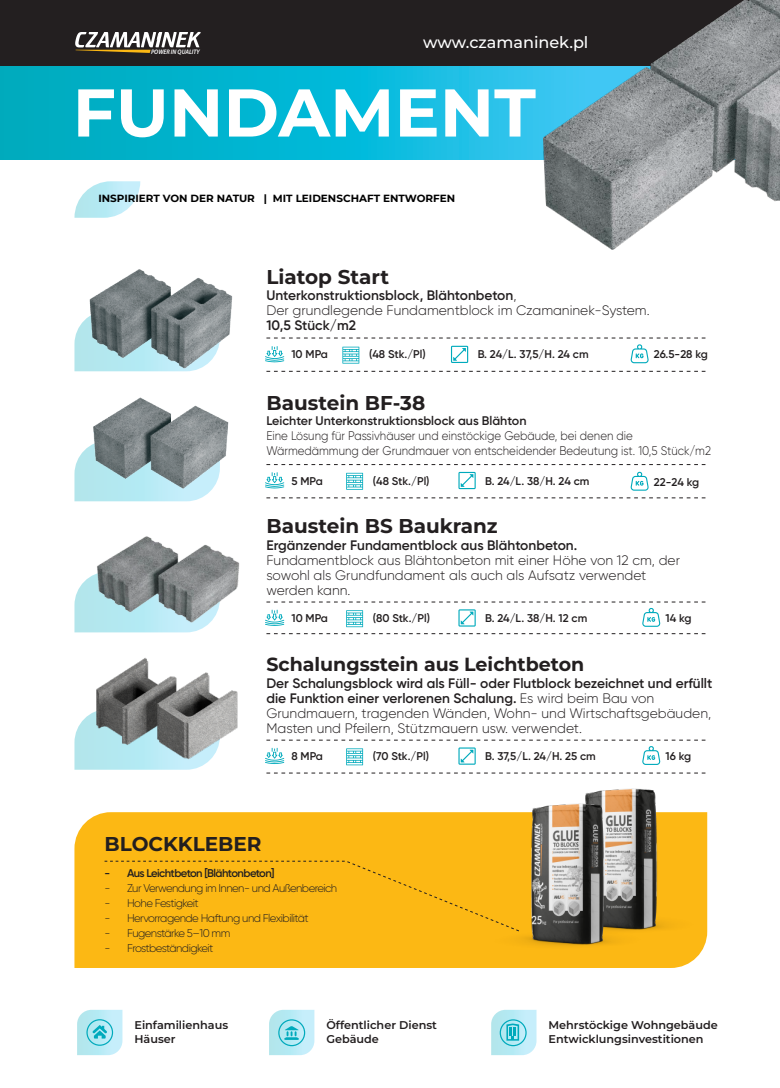
<style>
.page{position:relative;width:780px;height:1088px;background:#fff}
.page>*{position:absolute;margin:0;border:0;box-sizing:border-box;transform-origin:0 0}
.t1{font:700 67.38px "Montserrat";color:#fff}
.t2{font:700 20px "Montserrat";color:#231f20}
.t3{font:700 19px "Montserrat";color:#231f20}
.t4{font:500 16.12px "Montserrat";color:#fff}
.t5{font:300 13.75px/15px "Gilroy";color:#231f20}
.t6{font:600 13.75px "Gilroy";color:#231f20}
.t7{font:300 12.5px/15px "Gilroy";color:#231f20;scale:.91 1}
.t8{font:600 12.5px "Gilroy";color:#231f20}
.t9{font:600 11.25px "Gilroy";letter-spacing:-.015em;color:#231f20}
.t10{font:300 11.25px "Gilroy";letter-spacing:-.05em;color:#231f20}
.t11{font:600 11.25px/13.5px "Montserrat";color:#231f20}
.t12{font:600 11.25px "Gilroy";letter-spacing:-.05em;color:#231f20}
.t13{font:700 10.38px "Montserrat";color:#000001}
.t14{font:italic 600 semi-condensed 6.5px "Myriad Pro";color:#fff}
.s1{font-weight:600}
</style>
<div class="page">
<svg style="left:0;top:65px;width:543px;height:95px"></svg>
<div style="left:0;top:0;width:780px;height:65px;background:#231f20"></div>
<svg style="left:75px;top:32px;width:126px;height:21px"></svg>
<svg style="left:74px;top:181px;width:66px;height:37px"></svg>
<svg style="left:266px;top:371px;width:440px;height:1px"></svg>
<svg style="left:265px;top:338px;width:441px;height:26px"></svg>
<svg style="left:630px;top:471px;width:18px;height:20px"></svg>
<svg style="left:346px;top:473px;width:17px;height:17px"></svg>
<svg style="left:265px;top:472px;width:19px;height:16px"></svg>
<svg style="left:458px;top:472px;width:17px;height:17px"></svg>
<svg style="left:491px;top:1010px;width:45px;height:45px"></svg>
<svg style="left:269px;top:1010px;width:45px;height:45px"></svg>
<svg style="left:77px;top:1010px;width:45px;height:45px"></svg>
<svg style="left:266px;top:464px;width:440px;height:1px"></svg>
<svg style="left:266px;top:498px;width:440px;height:1px"></svg>
<svg style="left:266px;top:633px;width:440px;height:1px"></svg>
<svg style="left:265px;top:602px;width:441px;height:25px"></svg>
<svg style="left:74px;top:323px;width:8px;height:48px"></svg>
<svg style="left:74px;top:448px;width:130px;height:53px"></svg>
<svg style="left:74px;top:578px;width:14px;height:54px"></svg>
<img style="left:82px;top:269px;width:151px;height:103px">
<img style="left:87px;top:397px;width:142px;height:99px">
<img style="left:88px;top:536px;width:152px;height:97px">
<img style="left:543px;top:0;width:237px;height:250px">
<svg style="left:266px;top:773px;width:266px;height:1px"></svg>
<svg style="left:265px;top:740px;width:441px;height:25px"></svg>
<svg style="left:74px;top:714px;width:17px;height:56px"></svg>
<div style="left:74px;top:812px;width:631px;height:156px;background:#fcb814"></div>
<div style="left:104px;top:860px;width:375px;height:72px;background:#fcb814"></div>
<img style="left:532px;top:772px;width:175px;height:172px">
<img style="left:479px;top:785px;width:175px;height:174px">
<img style="left:91px;top:631px;width:149px;height:139px">
<p class="t4" style="left:423px;top:31px;width:167px">www.czamaninek.pl</p>
<p class="t14" style="left:151px;top:48px;width:50px">POWER IN QUALITY</p>
<h1 class="t1" style="left:73px;top:64px;width:464px">FUNDAMENT</h1>
<p class="t13" style="left:98px;top:191px;width:358px">INSPIRIERT VON DER NATUR | MIT LEIDENSCHAFT ENTWORFEN</p>
<h2 class="t2" style="left:266px;top:262px;width:124px">Liatop Start</h2>
<p class="t5" style="left:266px;top:287px;width:385px"><span class="s1">Unterkonstruktionsblock, Blähtonbeton</span>,<br>Der grundlegende Fundamentblock im Czamaninek-System.</p>
<p class="t6" style="left:266px;top:316px;width:91px">10,5 Stück/m2</p>
<p class="t9" style="left:291px;top:347px;width:38px">10 MPa</p>
<p class="t9" style="left:369px;top:347px;width:58px">(48 Stk./Pl)</p>
<p class="t9" style="left:477px;top:347px;width:112px">B. 24/L. 37,5/H. 24 cm</p>
<p class="t9" style="left:654px;top:347px;width:55px">26.5-28 kg</p>
<h2 class="t2" style="left:266px;top:389px;width:160px">Baustein BF-38</h2>
<p class="t8" style="left:266px;top:413px;width:261px">Leichter Unterkonstruktionsblock aus Blähton</p>
<p class="t7" style="left:266px;top:428px;width:490px">Eine Lösung für Passivhäuser und einstöckige Gebäude, bei denen die<br>Wärmedämmung der Grundmauer von entscheidender Bedeutung ist. 10,5 Stück/m2</p>
<p class="t9" style="left:291px;top:474px;width:33px">5 MPa</p>
<p class="t9" style="left:373px;top:474px;width:58px">(48 Stk./Pl)</p>
<p class="t9" style="left:485px;top:474px;width:106px">B. 24/L. 38/H. 24 cm</p>
<p class="t9" style="left:654px;top:475px;width:47px">22-24 kg</p>
<h2 class="t2" style="left:266px;top:512px;width:233px">Baustein BS Baukranz</h2>
<p class="t6" style="left:266px;top:536px;width:312px">Ergänzender Fundamentblock aus Blähtonbeton.</p>
<p class="t5" style="left:266px;top:552px;width:415px">Fundamentblock aus Blähtonbeton mit einer Höhe von 12 cm, der sowohl als Grundfundament als auch als Aufsatz verwendet werden kann.</p>
<p class="t9" style="left:291px;top:611px;width:38px">10 MPa</p>
<p class="t9" style="left:373px;top:611px;width:59px">(80 Stk./Pl)</p>
<p class="t9" style="left:485px;top:611px;width:104px">B. 24/L. 38/H. 12 cm</p>
<p class="t9" style="left:665px;top:611px;width:27px">14 kg</p>
<h3 class="t3" style="left:266px;top:650px;width:319px">Schalungsstein aus Leichtbeton</h3>
<p class="t5" style="left:266px;top:675px;width:447px"><span class="s1">Der Schalungsblock wird als Füll- oder Flutblock bezeichnet und erfüllt die Funktion einer verlorenen Schalung.</span> Es wird beim Bau von Grundmauern, tragenden Wänden, Wohn- und Wirtschaftsgebäuden, Masten und Pfeilern, Stützmauern usw. verwendet.</p>
<p class="t9" style="left:291px;top:749px;width:33px">8 MPa</p>
<p class="t9" style="left:373px;top:749px;width:58px">(70 Stk./Pl)</p>
<p class="t9" style="left:485px;top:749px;width:112px">B. 37,5/L. 24/H. 25 cm</p>
<p class="t9" style="left:665px;top:749px;width:27px">16 kg</p>
<h2 class="t2" style="left:105px;top:829px;width:158px">BLOCKKLEBER</h2>
<p class="t12" style="left:105px;top:866px;width:172px">- Aus Leichtbeton [Blähtonbeton]</p>
<p class="t10" style="left:105px;top:881px;width:234px">- Zur Verwendung im Innen- und Außenbereich</p>
<p class="t10" style="left:105px;top:896px;width:96px">- Hohe Festigkeit</p>
<p class="t10" style="left:105px;top:911px;width:206px">- Hervorragende Haftung und Flexibilität</p>
<p class="t10" style="left:105px;top:926px;width:127px">- Fugenstärke 5–10 mm</p>
<p class="t10" style="left:105px;top:941px;width:110px">- Frostbeständigkeit</p>
<p class="t11" style="left:134px;top:1018px;width:95px">Einfamilienhaus<br>Häuser</p>
<p class="t11" style="left:326px;top:1018px;width:112px">Öffentlicher Dienst<br>Gebäude</p>
<p class="t11" style="left:548px;top:1018px;width:171px">Mehrstöckige Wohngebäude<br>Entwicklungsinvestitionen</p>
</div>
